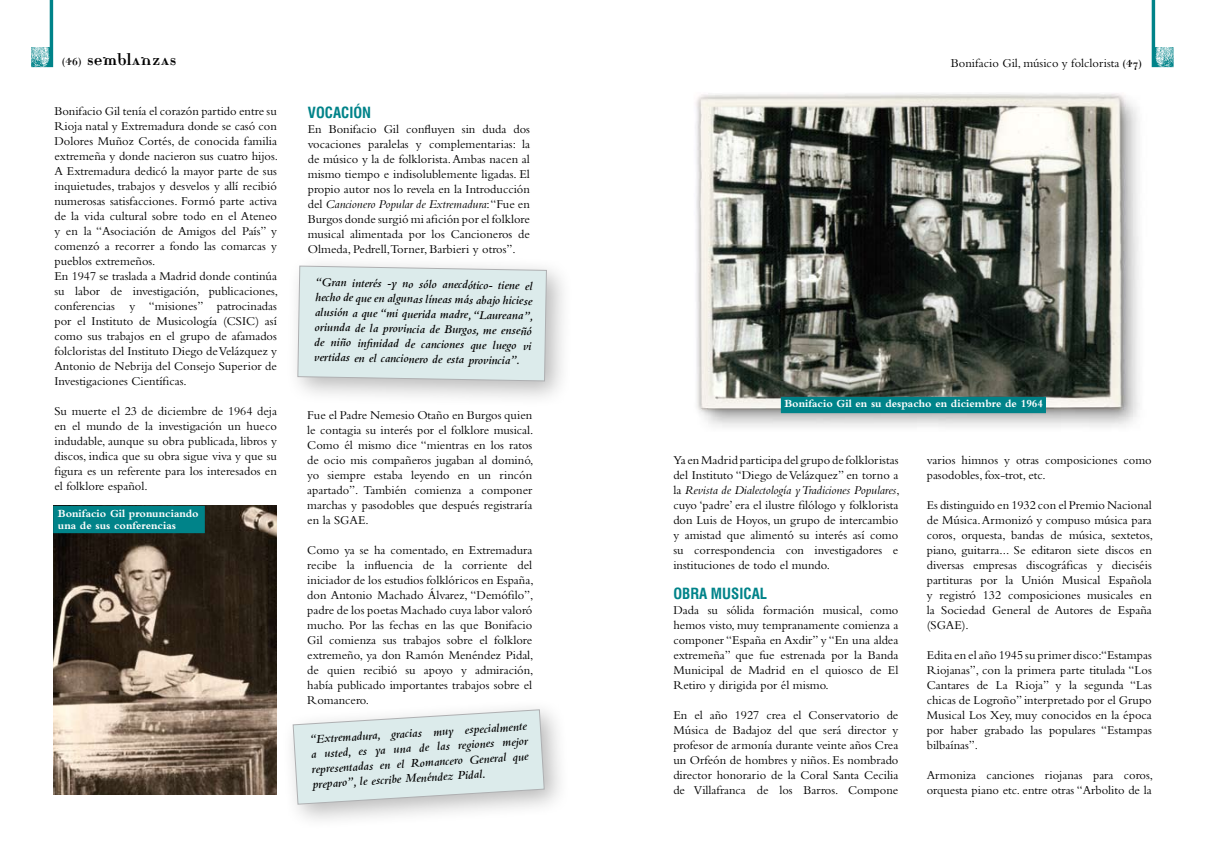
<style>
.page{position:relative;width:1205px;height:851px;background:#fff}
.page>*{position:absolute;margin:0;border:0;box-sizing:border-box;transform-origin:0 0}
.t1{font:17.5px "Katrina";color:#000}
.t2{font:700 condensed 15px "Swiss 721 BT";color:#008389}
.t3{font:12.5px/15px "Bembo Std";color:#000;text-align:justify}
.t4{font:italic 600 12.5px/15px "Bembo Std";color:#000;text-align:justify}
.t5{font:700 11.25px/12.5px "Bembo Std";color:#fff}
.s1{font-size:11.25px}
.s2{font-style:italic}
.s3{font-family:"Katrina";font-size:11.25px}
</style>
<div class="page">
<img style="left:695px;top:67px;width:465px;height:360px">
<svg style="left:1151px;top:0;width:5px;height:67px"></svg>
<img style="left:1153px;top:46px;width:20px;height:21px">
<svg style="left:49px;top:0;width:4px;height:67px"></svg>
<img style="left:31px;top:46px;width:21px;height:21px">
<div style="left:279px;top:695px;width:299px;height:143px;background:#000;opacity:.28"></div>
<svg style="left:293px;top:709px;width:251px;height:95px;background:#dce8e8"></svg>
<div style="left:284px;top:252px;width:297px;height:162px;background:#000;opacity:.28"></div>
<svg style="left:297px;top:266px;width:250px;height:115px;background:#dbe9e9"></svg>
<img style="left:53px;top:505px;width:223px;height:289px">
<div style="left:53px;top:506px;width:152px;height:27px;background:#008389"></div>
<div style="left:781px;top:397px;width:265px;height:16px;background:#008389"></div>
<h1 class="t1" style="left:62px;top:50px;width:116px"><span class="s1">(46)</span> semblanzas</h1>
<p class="t3" style="left:54px;top:103px;width:225px;text-align:left">Bonifacio Gil tenía el corazón partido entre su Rioja natal y Extremadura donde se casó con Dolores Muñoz Cortés, de conocida familia extremeña y donde nacieron sus cuatro hijos.<br>A Extremadura dedicó la mayor parte de sus inquietudes, trabajos y desvelos y allí recibió numerosas satisfacciones. Formó parte activa de la vida cultural sobre todo en el Ateneo y en la “Asociación de Amigos del País” y comenzó a recorrer a fondo las comarcas y pueblos extremeños.<br>En 1947 se traslada a Madrid donde continúa su labor de investigación, publicaciones, conferencias y “misiones” patrocinadas por el Instituto de Musicología (CSIC) así como sus trabajos en el grupo de afamados folcloristas del Instituto Diego de Velázquez y Antonio de Nebrija del Consejo Superior de Investigaciones Científicas.</p>
<p class="t3" style="left:54px;top:403px;width:224px">Su muerte el 23 de diciembre de 1964 deja en el mundo de la investigación un hueco indudable, aunque su obra publicada, libros y discos, indica que su obra sigue viva y que su figura es un referente para los interesados en el folklore español.</p>
<p class="t5" style="left:58px;top:506px;width:142px">Bonifacio Gil pronunciando una de sus conferencias</p>
<p class="t2" style="left:308px;top:104px;width:65px">VOCACIÓN</p>
<p class="t3" style="left:308px;top:122px;width:224px">En Bonifacio Gil confluyen sin duda dos vocaciones paralelas y complementarias: la de músico y la de folklorista. Ambas nacen al mismo tiempo e indisolublemente ligadas. El propio autor nos lo revela en la Introducción del <span class="s2">Cancionero Popular de Extremadura</span>:“Fue en Burgos donde surgió mi afición por el folklore musical alimentada por los Cancioneros de Olmeda, Pedrell,Torner, Barbieri y otros”.</p>
<p class="t4" style="left:315px;top:274px;width:220px;rotate:1deg">“Gran interés -y no sólo anecdótico- tiene el hecho de que en algunas líneas más abajo hiciese alusión a que “mi querida madre, “Laureana”, oriunda de la provincia de Burgos, me enseñó de niño infi nidad de canciones que luego vi vertidas en el cancionero de esta provincia”.</p>
<p class="t3" style="left:307px;top:407px;width:228px">Fue el Padre Nemesio Otaño en Burgos quien le contagia su interés por el folklore musical.<br>Como él mismo dice “mientras en los ratos de ocio mis compañeros jugaban al dominó, yo siempre estaba leyendo en un rincón apartado”. También comienza a componer marchas y pasodobles que después registraría en la SGAE.</p>
<p class="t3" style="left:307px;top:542px;width:228px">Como ya se ha comentado, en Extremadura recibe la influencia de la corriente del iniciador de los estudios folklóricos en España, don Antonio Machado Álvarez, “Demófilo”, padre de los poetas Machado cuya labor valoró mucho. Por las fechas en las que Bonifacio Gil comienza sus trabajos sobre el folklore extremeño, ya don Ramón Menéndez Pidal, de quien recibió su apoyo y admiración, había publicado importantes trabajos sobre el Romancero.</p>
<p class="t4" style="left:309px;top:732px;width:219px;rotate:-4deg">“Extremadura, gracias muy especialmente a usted, es ya una de las regiones mejor representadas en el Romancero General que preparo”, le escribe Menéndez Pidal.</p>
<p class="t3" style="left:951px;top:55px;width:192px">Bonifacio Gil, músico y folclorista <span class="s3">(47)</span></p>
<p class="t5" style="left:784px;top:397px;width:260px">Bonifacio Gil en su despacho en diciembre de 1964</p>
<p class="t3" style="left:673px;top:452px;width:228px">Ya en Madrid participa del grupo de folkloristas del Instituto “Diego de Velázquez” en torno a la <span class="s2">Revista de Dialectología y Tradiciones Populares</span>, cuyo ‘padre’ era el ilustre filólogo y folklorista don Luis de Hoyos, un grupo de intercambio y amistad que alimentó su interés así como su correspondencia con investigadores e instituciones de todo el mundo.</p>
<p class="t2" style="left:673px;top:584px;width:95px">OBRA MUSICAL</p>
<p class="t3" style="left:673px;top:602px;width:227px">Dada su sólida formación musical, como hemos visto, muy tempranamente comienza a componer “España en Axdir” y “En una aldea extremeña” que fue estrenada por la Banda Municipal de Madrid en el quiosco de El Retiro y dirigida por él mismo.</p>
<p class="t3" style="left:673px;top:707px;width:227px">En el año 1927 crea el Conservatorio de Música de Badajoz del que será director y profesor de armonía durante veinte años Crea un Orfeón de hombres y niños. Es nombrado director honorario de la Coral Santa Cecilia de Villafranca de los Barros. Compone</p>
<p class="t3" style="left:927px;top:452px;width:226px">varios himnos y otras composiciones como pasodobles, fox-trot, etc.</p>
<p class="t3" style="left:927px;top:497px;width:228px">Es distinguido en 1932 con el Premio Nacional de Música. Armonizó y compuso música para coros, orquesta, bandas de música, sextetos, piano, guitarra... Se editaron siete discos en diversas empresas discográficas y dieciséis partituras por la Unión Musical Española y registró 132 composiciones musicales en la Sociedad General de Autores de España (SGAE).</p>
<p class="t3" style="left:927px;top:647px;width:226px">Edita en el año 1945 su primer disco:“Estampas Riojanas”, con la primera parte titulada “Los Cantares de La Rioja” y la segunda “Las chicas de Logroño” interpretado por el Grupo Musical Los Xey, muy conocidos en la época por haber grabado las populares “Estampas bilbaínas”.</p>
<p class="t3" style="left:927px;top:767px;width:228px">Armoniza canciones riojanas para coros, orquesta piano etc. entre otras “Arbolito de la</p>
</div>
